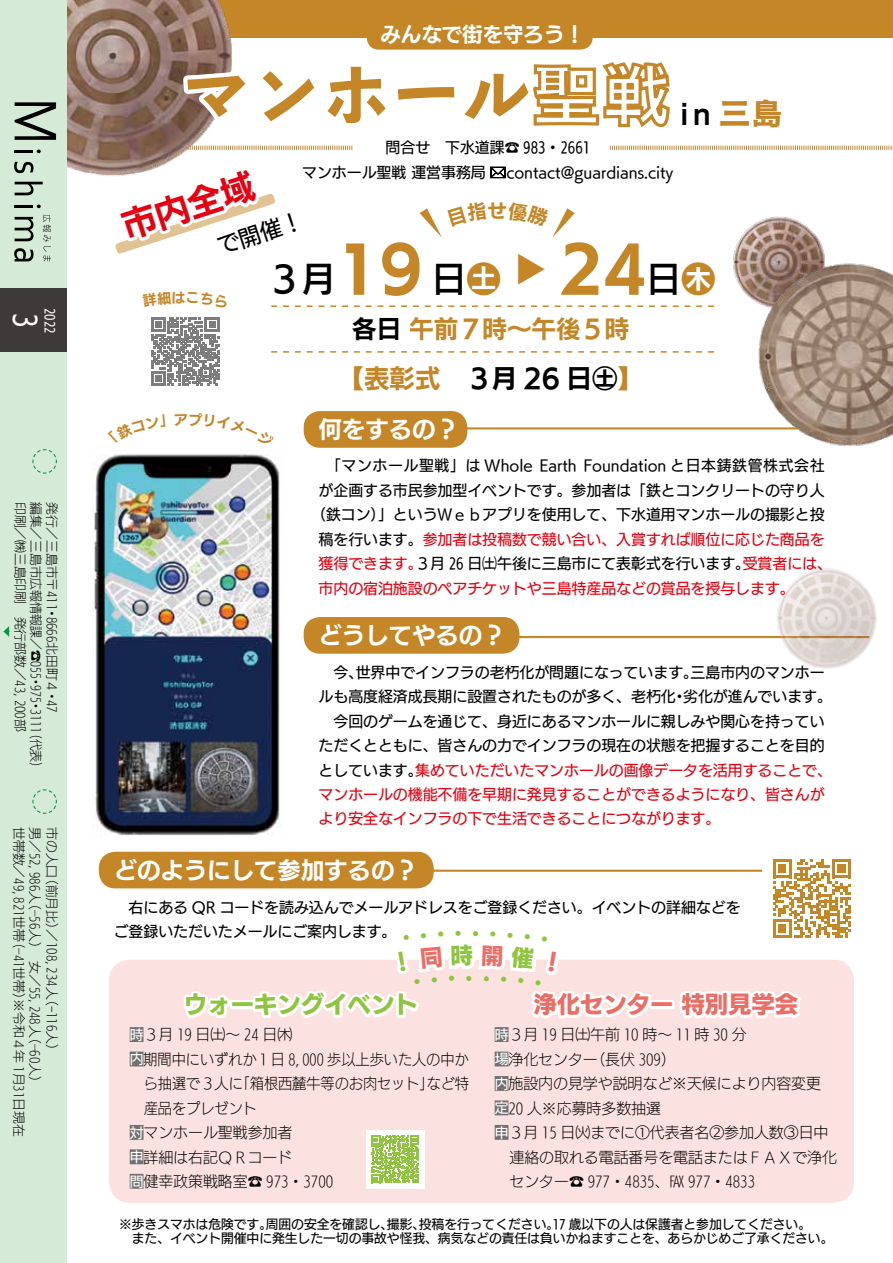
<style>
.page{position:relative;width:893px;height:1263px;background:#fff}
.page>*{position:absolute;margin:0;border:0;box-sizing:border-box;transform-origin:0 0}
.t1{font:70.2px "Cezanne Bokutoh Pro B";color:#c48627}
.t2{font:34.5px "UD Kakugo Large Pr 6 N DB";color:#000}
.t3{font:34.35px "UD Kakugo Large Pr 6 N B";color:#e60012}
.t4{font:31.95px "Cezanne Bokutoh Pro DB";color:#000}
.t5{font:29.7px "UD Kakugo Large Pro M";color:#fff}
.t6{font:25.5px "UD Kakugo Large Pr 6 N B";color:#000}
.t7{font:24.45px "UD Kakugo Large Pr 6 N B";color:#c48627}
.t8{font:23.4px "UD Kakugo Large Pr 6 N B";color:#fff}
.t9{font:23.4px "UD Kakugo Large Pr 6 N E";color:#ec6d65}
.t10{font:23.4px "UD Kakugo Large Pr 6 N E";color:#8ec43e}
.t11{font:22.05px "UD Kakugo Large Pr 6 N M";color:#000}
.t12{font:20.4px "UD Kakugo Large Pr 6 N B";color:#fff}
.t13{font:16.95px "UD Kakugo Large Pr 6 N E";color:#8ec43e}
.t14{font:14.85px/24.5px "UD Kakugo Large Pr 6 N M";color:#000}
.t15{font:14.85px/24.5px "UD Kakugo Large Pr 6 N L";color:#000}
.t16{font:14.85px "UD Kakugo Large Pr 6 N M";color:#e60012}
.t17{font:14.85px "UD Kakugo Large Pr 6 N L";letter-spacing:.25em;color:#000}
.t18{font:12.75px "UD Kakugo Large Pro L";color:#000}
.t19{font:12.75px/14.9px "UD Kakugo Large Pro M";color:#000}
.t20{font:12.75px "UD Kakugo Large Pro M";color:#fff}
.s1{font-family:"Adobe Myungjo Std";font-weight:500}
.s2{font-family:"Cezanne Bokutoh Pro B";color:#c48627}
.s3{font-size:25.2px}
.s4{font-family:"UD Kakugo Large Pr 6 N E";font-size:59.55px;color:#c48627}
.s5{color:#c48627}
.s6{color:#000}
.s7{color:#e60012}
.s8{font-family:"UD Kakugo Large Pro M";font-size:13.8px;color:#fff}
</style>
<div class="page">
<div style="left:33px;top:0;width:860px;height:37px;background:#c48627"></div>
<hr style="left:460px;top:427px;width:409px;height:2px;background:#c48627">
<svg style="left:271px;top:305px;width:443px;height:2px"></svg>
<svg style="left:271px;top:351px;width:443px;height:2px"></svg>
<svg style="left:610px;top:146px;width:283px;height:4px"></svg>
<hr style="left:460px;top:636px;width:409px;height:2px;background:#c48627">
<hr style="left:400px;top:870px;width:440px;height:2px;background:#c48627">
<img style="left:777px;top:568px;width:100px;height:94px">
<div style="left:304px;top:411px;width:163px;height:37px;background:#c48627;border-radius:16px"></div>
<div style="left:304px;top:617px;width:215px;height:37px;background:#c48627;border-radius:16px"></div>
<div style="left:99px;top:852px;width:335px;height:36px;background:#c48627;border-radius:16px"></div>
<img style="left:733px;top:216px;width:92px;height:84px">
<img style="left:754px;top:256px;width:139px;height:190px">
<svg style="left:115px;top:193px;width:160px;height:61px"></svg>
<svg style="left:151px;top:317px;width:68px;height:69px"></svg>
<img style="left:67px;top:0;width:179px;height:176px">
<img style="left:92px;top:454px;width:190px;height:382px">
<svg style="left:420px;top:208px;width:22px;height:30px"></svg>
<div style="left:109px;top:959px;width:745px;height:244px;background:#fbe2e0;border-radius:21px"></div>
<div style="left:130px;top:1027px;width:14px;height:15px;background:#727171"></div>
<div style="left:130px;top:1051px;width:14px;height:15px;background:#727171"></div>
<div style="left:130px;top:1125px;width:14px;height:15px;background:#727171"></div>
<div style="left:130px;top:1149px;width:14px;height:15px;background:#727171"></div>
<div style="left:130px;top:1174px;width:14px;height:15px;background:#727171"></div>
<div style="left:495px;top:1027px;width:13px;height:15px;background:#727171"></div>
<div style="left:495px;top:1051px;width:13px;height:15px;background:#727171"></div>
<div style="left:495px;top:1076px;width:13px;height:15px;background:#727171"></div>
<div style="left:495px;top:1100px;width:13px;height:15px;background:#727171"></div>
<div style="left:495px;top:1125px;width:13px;height:15px;background:#727171"></div>
<div style="left:649px;top:1000px;width:26px;height:9px;border:5px solid #fff"></div>
<svg style="left:676px;top:637px;width:175px;height:382px"></svg>
<svg style="left:184px;top:991px;width:46px;height:27px"></svg>
<div style="left:229px;top:1000px;width:26px;height:9px;border:5px solid #fff"></div>
<div style="left:0;top:0;width:67px;height:1263px;background:#d5ead7"></div>
<svg style="left:32px;top:449px;width:25px;height:25px"></svg>
<svg style="left:32px;top:789px;width:25px;height:25px"></svg>
<div style="left:0;top:288px;width:67px;height:64px;background:#3e3a39"></div>
<hr style="left:15px;top:150px;width:18px;height:3px;background:#000">
<svg style="left:14px;top:162px;width:20px;height:11px"></svg>
<svg style="left:15px;top:182px;width:28px;height:13px"></svg>
<hr style="left:15px;top:205px;width:18px;height:3px;background:#000">
<svg style="left:15px;top:217px;width:19px;height:24px"></svg>
<svg style="left:14px;top:248px;width:20px;height:13px"></svg>
<svg style="left:36px;top:146px;width:316px;height:7px"></svg>
<svg style="left:43px;top:215px;width:8px;height:46px"></svg>
<svg style="left:37px;top:205px;width:4px;height:3px"></svg>
<svg style="left:3px;top:626px;width:7px;height:11px"></svg>
<svg style="left:15px;top:11px;width:878px;height:129px"></svg>
<div style="left:366px;top:1130px;width:58px;height:58px;background:#fff"></div>
<svg style="left:371px;top:1135px;width:48px;height:48px"></svg>
<svg style="left:490px;top:167px;width:16px;height:11px"></svg>
<svg style="left:552px;top:208px;width:23px;height:30px"></svg>
<svg style="left:249px;top:959px;width:406px;height:60px"></svg>
<p class="t20" style="left:60px;top:308px;width:27px;rotate:90deg">20２2</p>
<h3 class="t5" style="left:50px;top:313px;width:13px;rotate:90deg">３</h3>
<p class="t18" style="left:46px;top:502px;width:268px;rotate:90deg">編集／三島市広報情報課／☎055・975・3111（代表）</p>
<p class="t18" style="left:62px;top:502px;width:212px;rotate:90deg">発行／三島市〒411・8666北田町４・47</p>
<p class="t18" style="left:30px;top:502px;width:231px;rotate:90deg">印刷／㈱三島印刷　発行部数／43,20０部</p>
<p class="t18" style="left:29px;top:827px;width:311px;rotate:90deg">世帯数／49,821世帯（－41世帯）※令和４年１月3１日現在</p>
<p class="t18" style="left:45px;top:827px;width:263px;rotate:90deg">男／52,986人（－56人）　女／55,248人（－60人）</p>
<p class="t18" style="left:62px;top:827px;width:231px;rotate:90deg">市の人口（前月比）／108,234人（<span class="s1">－</span>116人）</p>
<h3 class="t12" style="left:380px;top:23px;width:206px">みんなで街を守ろう！</h3>
<h1 class="t1" style="left:180px;top:50px;width:352px">マンホール</h1>
<h3 class="t4" style="left:680px;top:93px;width:104px">in <span class="s2">三島</span></h3>
<p class="t14" style="left:302px;top:136px;width:290px;text-indent:83px">問合せ　下水道課☎ ９８３・２６６１マンホール聖戦 運営事務局</p>
<p class="t14" style="left:506px;top:161px;width:169px">contact@guardians.city</p>
<h3 class="t3" style="left:117px;top:209px;width:139px;rotate:-18deg">市内全域</h3>
<h3 class="t11" style="left:134px;top:261px;width:174px;rotate:-18deg"><span class="s3">　　　</span> で開催！</h3>
<h2 class="t2" style="left:267px;top:260px;width:450px">３月<span class="s4">19</span> 日<span class="s5">土 </span><sup>▶</sup> <span class="s4">24</span>日<span class="s5">木</span></h2>
<h3 class="t7" style="left:352px;top:316px;width:279px"><span class="s6">各日</span> 午前７時～午後５時</h3>
<h3 class="t6" style="left:338px;top:364px;width:306px"><span class="s5">【表彰式</span>　３月 26 日㊏<span class="s5">】</span></h3>
<h3 class="t8" style="left:319px;top:416px;width:142px">何をするの？</h3>
<p class="t14" style="left:326px;top:454px;width:500px">「マンホール聖戦」は Whole Earth Foundation と日本鋳鉄管株式会社</p>
<p class="t14" style="left:319px;top:478px;width:507px">が企画する市民参加型イベントです。参加者は「鉄とコンクリートの守り人</p>
<p class="t14" style="left:311px;top:503px;width:515px">（鉄コン）」というＷｅｂアプリを使用して、下水道用マンホールの撮影と投</p>
<p class="t16" style="left:319px;top:531px;width:507px"><span class="s6">稿を行います。</span>参加者は投稿数で競い合い、入賞すれば順位に応じた商品を</p>
<p class="t14" style="left:319px;top:552px;width:515px"><span class="s7">獲得できます。</span>３月２６日㈯午後に三島市にて表彰式を行います。<span class="s7">受賞者には、</span></p>
<p class="t16" style="left:319px;top:580px;width:478px">市内の宿泊施設のペアチケットや三島特産品などの賞品を授与します。</p>
<h3 class="t8" style="left:319px;top:622px;width:189px">どうしてやるの？</h3>
<p class="t14" style="left:319px;top:660px;width:515px;text-indent:15px">今、世界中でインフラの老朽化が問題になっています。三島市内のマンホールも高度経済成長期に設置されたものが多く、老朽化・劣化が進んでいます。　今回のゲームを通じて、身近にあるマンホールに親しみや関心を持っていただくとともに、皆さんの力でインフラの現在の状態を把握することを目的としています。<span class="s7">集めていただいたマンホールの画像データを活用することで、マンホールの機能不備を早期に発見することができるようになり、皆さんがより安全なインフラの下で生活できることにつながります。</span></p>
<h3 class="t8" style="left:114px;top:857px;width:306px">どのようにして参加するの？</h3>
<p class="t14" style="left:114px;top:895px;width:628px;text-indent:15px">右にある QR コードを読み込んでメールアドレスをご登録ください。イベントの詳細などをご登録いただいたメールにご案内します。</p>
<p class="t13" style="left:461px;top:969px;width:19px">・</p>
<h3 class="t10" style="left:184px;top:992px;width:235px">ウォーキングイベント</h3>
<h3 class="t9" style="left:533px;top:992px;width:266px">浄化センター 特別見学会</h3>
<p class="t15" style="left:130px;top:1023px;width:341px"><span class="s8">時</span>３月 19 日㈯～ 24 日㈭<br><span class="s8">内</span>期間中にいずれか１日 8,000 歩以上歩いた人の中か　ら抽選で３人に「箱根西麓牛等のお肉セット」など特　産品をプレゼント<br><span class="s8">対</span>マンホール聖戦参加者<br><span class="s8">申</span>詳細は右記ＱＲコード<br><span class="s8">問</span>健幸政策戦略室☎ ９７3・3700</p>
<p class="t17" style="left:495px;top:1026px;width:253px"><span class="s8">時</span>３月19日㈯午前１０ 時～１１ 時３０ 分</p>
<p class="t15" style="left:495px;top:1047px;width:183px"><span class="s8">場</span>浄化センター（長伏 309）</p>
<p class="t15" style="left:495px;top:1072px;width:328px"><span class="s8">内</span>施設内の見学や説明など※天候により内容変更</p>
<p class="t15" style="left:495px;top:1096px;width:168px"><span class="s8">定</span>2０人※応募時多数抽選</p>
<p class="t15" style="left:495px;top:1121px;width:335px"><span class="s8">申</span>３月 15 日㈫までに①代表者名②参加人数③日中</p>
<p class="t15" style="left:510px;top:1145px;width:329px">連絡の取れる電話番号を電話またはＦＡＸで浄化</p>
<p class="t15" style="left:510px;top:1170px;width:124px">センター☎ ９７７・４８３５</p>
<p class="t15" style="left:655px;top:1170px;width:79px">、ＦＡＸ９７７・４８３３</p>
<p class="t19" style="left:119px;top:1216px;width:716px">※歩きスマホは危険です。周囲の安全を確認し、撮影、投稿を行ってください。17 歳以下の人は保護者と参加してください。<br>　また、イベント開催中に発生した一切の事故や怪我、病気などの責任は負いかねますことを、あらかじめご了承ください。</p>
</div>
